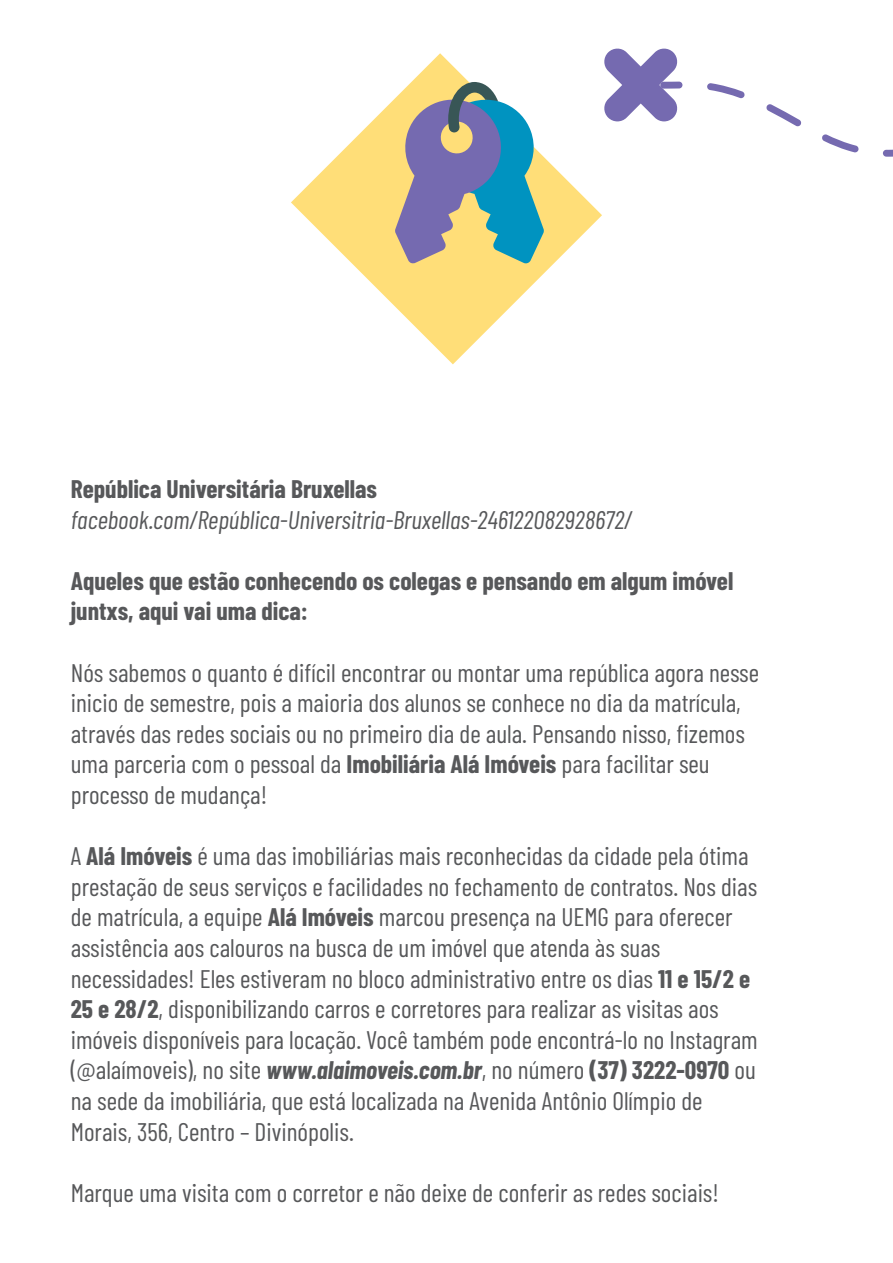
<style>
.page{position:relative;width:893px;height:1263px;background:#fff}
.page>*{position:absolute;margin:0;border:0;box-sizing:border-box;transform-origin:0 0}
.t1{font:25.5px/30.6px "Barlow Condensed";color:#57585a}
.t2{font:700 25.5px/30.6px "Barlow Condensed";color:#57585a}
.t3{font:italic 25.5px "Barlow Condensed";color:#57585a}
.s1{font-weight:700}
.s2{font-weight:700;font-style:italic}
</style>
<div class="page">
<svg style="left:604px;top:48px;width:289px;height:109px"></svg>
<svg style="left:291px;top:53px;width:311px;height:311px"></svg>
<svg style="left:395px;top:82px;width:149px;height:181px;background:#8ba1a6"></svg>
<p class="t2" style="left:71px;top:472px;width:308px">República Universitária Bruxellas</p>
<p class="t3" style="left:71px;top:501px;width:563px">facebook.com/República-Universitria-Bruxellas-246122082928672/</p>
<p class="t2" style="left:71px;top:564px;width:664px">Aqueles que estão conhecendo os colegas e pensando em algum imóvel juntxs, aqui vai uma dica:</p>
<p class="t1" style="left:71px;top:656px;width:690px">Nós sabemos o quanto é difícil encontrar ou montar uma república agora nesse inicio de semestre, pois a maioria dos alunos se conhece no dia da matrícula, através das redes sociais ou no primeiro dia de aula. Pensando nisso, fizemos uma parceria com o pessoal da <span class="s1">Imobiliária Alá Imóveis</span> para facilitar seu processo de mudança!</p>
<p class="t1" style="left:71px;top:839px;width:688px">A <span class="s1">Alá Imóveis</span> é uma das imobiliárias mais reconhecidas da cidade pela ótima prestação de seus serviços e facilidades no fechamento de contratos. Nos dias de matrícula, a equipe <span class="s1">Alá Imóveis</span> marcou presença na UEMG para oferecer assistência aos calouros na busca de um imóvel que atenda às suas necessidades! Eles estiveram no bloco administrativo entre os dias <span class="s1">11 e 15/2 e 25 e 28/2</span>, disponibilizando carros e corretores para realizar as visitas aos imóveis disponíveis para locação. Você também pode encontrá-lo no Instagram (@alaímoveis), no site <span class="s2">www.alaimoveis.com.br</span>, no número <span class="s1">(37) 3222-0970</span> ou na sede da imobiliária, que está localizada na Avenida Antônio Olímpio de Morais, 356, Centro – Divinópolis.</p>
<p class="t1" style="left:71px;top:1176px;width:650px">Marque uma visita com o corretor e não deixe de conferir as redes sociais!</p>
</div>
